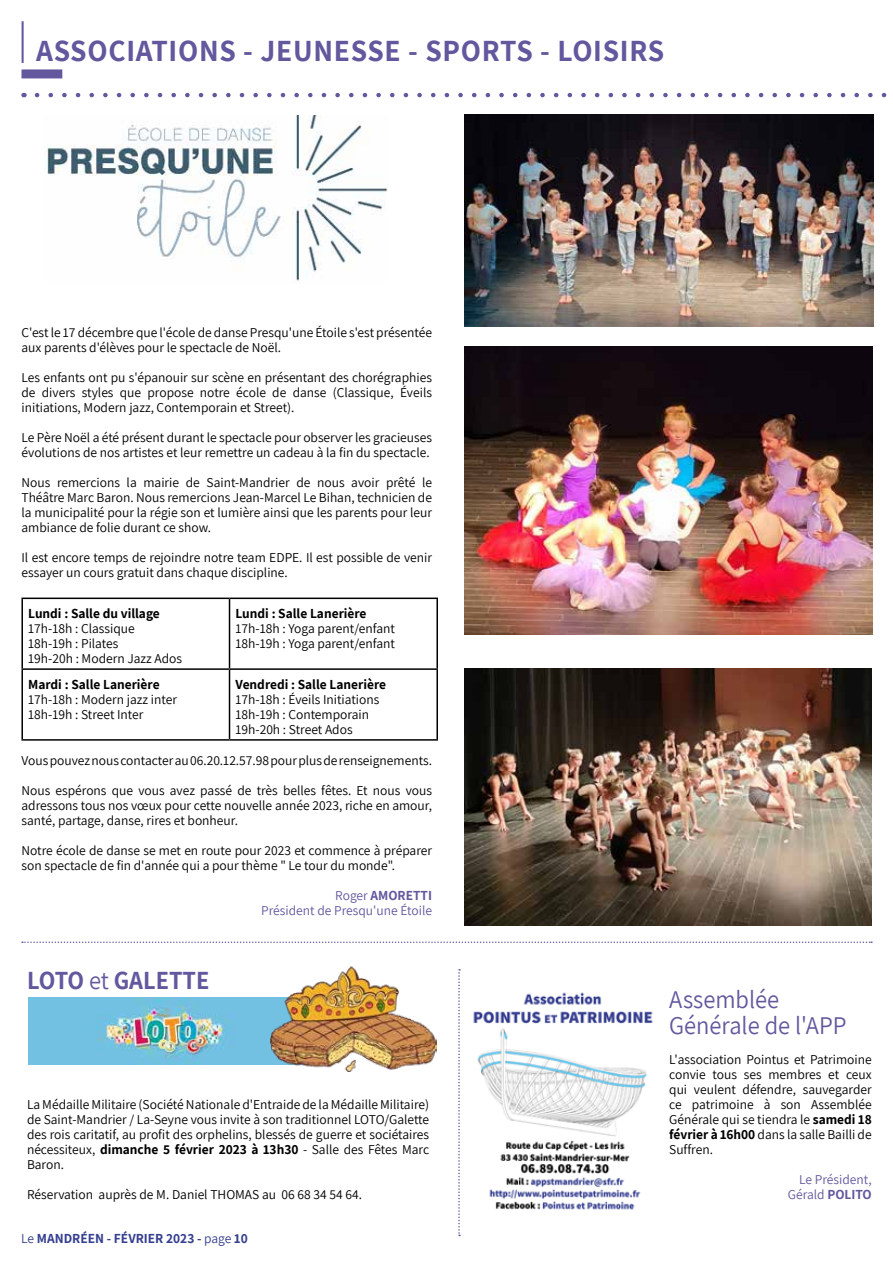
<style>
.page{position:relative;width:893px;height:1263px;background:#fff}
.page>*{position:absolute;margin:0;border:0;box-sizing:border-box;transform-origin:0 0}
.t1{font:700 30px "Assistant";letter-spacing:.025em;color:#63589e}
.t2{font:25.5px/25.5px "Assistant";color:#63589e;scale:.96 1}
.t3{font:700 25.5px "Assistant";color:#63589e;scale:.96 1}
.t4{font:13.5px/15px "Assistant";color:#000}
.t5{font:700 13.5px "Assistant";color:#000}
.t6{font:13.5px/15px "Assistant";color:#63589e;text-align:right}
.t7{font:700 13.5px "Assistant";color:#364090}
.s1{font-weight:700}
.s2{font-weight:400}
</style>
<div class="page">
<svg style="left:37px;top:93px;width:850px;height:4px"></svg>
<div style="left:22px;top:69px;width:40px;height:9px;background:#63589e"></div>
<hr style="left:22px;top:21px;width:2px;height:42px;background:#63589e">
<svg style="left:458px;top:969px;width:2px;height:267px"></svg>
<img style="left:29px;top:997px;width:242px;height:68px">
<img style="left:271px;top:967px;width:165px;height:105px">
<img style="left:473px;top:992px;width:180px;height:218px">
<hr style="left:21px;top:597px;width:208px;height:2px;background:#000">
<hr style="left:21px;top:599px;width:2px;height:69px;background:#000">
<hr style="left:230px;top:597px;width:208px;height:2px;background:#000">
<hr style="left:229px;top:599px;width:1px;height:69px;background:#000">
<hr style="left:436px;top:599px;width:2px;height:69px;background:#000">
<hr style="left:21px;top:668px;width:208px;height:2px;background:#000">
<hr style="left:21px;top:670px;width:2px;height:69px;background:#000">
<hr style="left:230px;top:668px;width:208px;height:2px;background:#000">
<hr style="left:229px;top:670px;width:1px;height:69px;background:#000">
<hr style="left:436px;top:670px;width:2px;height:69px;background:#000">
<hr style="left:21px;top:739px;width:208px;height:2px;background:#000">
<hr style="left:230px;top:739px;width:208px;height:2px;background:#000">
<img style="left:45px;top:115px;width:342px;height:168px">
<img style="left:464px;top:668px;width:408px;height:258px">
<img style="left:465px;top:347px;width:407px;height:288px">
<img style="left:464px;top:115px;width:409px;height:212px">
<svg style="left:22px;top:941px;width:850px;height:2px"></svg>
<h1 class="t1" style="left:36px;top:30px;width:630px">ASSOCIATIONS - JEUNESSE - SPORTS - LOISIRS</h1>
<p class="t4" style="left:21px;top:324px;width:412px">C'est le 17 décembre que l'école de danse Presqu'une Étoile s'est présentée aux parents d'élèves pour le spectacle de Noël.</p>
<p class="t4" style="left:21px;top:369px;width:412px;text-align:justify">Les enfants ont pu s'épanouir sur scène en présentant des chorégraphies de divers styles que propose notre école de danse (Classique, Éveils initiations, Modern jazz, Contemporain et Street).</p>
<p class="t4" style="left:21px;top:429px;width:412px">Le Père Noël a été présent durant le spectacle pour observer les gracieuses évolutions de nos artistes et leur remettre un cadeau à la fin du spectacle.</p>
<p class="t4" style="left:21px;top:474px;width:412px;text-align:justify">Nous remercions la mairie de Saint-Mandrier de nous avoir prêté le Théâtre Marc Baron. Nous remercions Jean-Marcel Le Bihan, technicien de la municipalité pour la régie son et lumière ainsi que les parents pour leur ambiance de folie durant ce show.</p>
<p class="t4" style="left:21px;top:549px;width:412px">Il est encore temps de rejoindre notre team EDPE. Il est possible de venir essayer un cours gratuit dans chaque discipline.</p>
<p class="t5" style="left:28px;top:604px;width:133px">Lundi : Salle du village</p>
<p class="t4" style="left:28px;top:620px;width:155px">17h-18h : Classique<br>18h-19h : Pilates<br>19h-20h : Modern Jazz Ados</p>
<p class="t5" style="left:236px;top:604px;width:133px">Lundi : Salle Lanerière</p>
<p class="t4" style="left:236px;top:620px;width:161px">17h-18h : Yoga parent/enfant<br>18h-19h : Yoga parent/enfant</p>
<p class="t5" style="left:28px;top:675px;width:133px">Mardi : Salle Lanerière</p>
<p class="t4" style="left:28px;top:691px;width:150px">17h-18h : Modern jazz inter<br>18h-19h : Street Inter</p>
<p class="t5" style="left:236px;top:675px;width:152px">Vendredi : Salle Lanerière</p>
<p class="t4" style="left:236px;top:691px;width:145px">17h-18h : Éveils Initiations<br>18h-19h : Contemporain<br>19h-20h : Street Ados</p>
<p class="t4" style="left:21px;top:752px;width:412px">Vous pouvez nous contacter au 06.20.12.57.98 pour plus de renseignements.</p>
<p class="t4" style="left:21px;top:782px;width:412px;text-align:justify">Nous espérons que vous avez passé de très belles fêtes. Et nous vous adressons tous nos vœux pour cette nouvelle année 2023, riche en amour, santé, partage, danse, rires et bonheur.</p>
<p class="t4" style="left:21px;top:842px;width:412px">Notre école de danse se met en route pour 2023 et commence à préparer son spectacle de fin d'année qui a pour thème " Le tour du monde".</p>
<p class="t6" style="left:261px;top:887px;width:172px">Roger <span class="s1">AMORETTI<br></span>Président de Presqu'une Étoile</p>
<h2 class="t3" style="left:27px;top:963px;width:192px">LOTO <span class="s2">et</span> GALETTE</h2>
<p class="t4" style="left:27px;top:1096px;width:404px;text-align:justify">La Médaille Militaire (Société Nationale d'Entraide de la Médaille Militaire) de Saint-Mandrier / La-Seyne vous invite à son traditionnel LOTO/Galette des rois caritatif, au profit des orphelins, blessés de guerre et sociétaires nécessiteux, <span class="s1">dimanche 5 février 2023 à 13h30</span> - Salle des Fêtes Marc Baron.</p>
<p class="t4" style="left:27px;top:1186px;width:337px">Réservation auprès de M. Daniel THOMAS au 06 68 34 54 64.</p>
<p class="t7" style="left:21px;top:1229px;width:228px"><span class="s2">Le</span> MANDRÉEN - FÉVRIER 2023 - <span class="s2">page</span> 10</p>
<h2 class="t2" style="left:669px;top:986px;width:186px">Assemblée<br>Générale de l'APP</h2>
<p class="t4" style="left:669px;top:1051px;width:204px;text-align:justify">L'association Pointus et Patrimoine convie tous ses membres et ceux qui veulent défendre, sauvegarder ce patrimoine à son Assemblée Générale qui se tiendra le <span class="s1">samedi 18 février à 16h00</span> dans la salle Bailli de Suffren.</p>
<p class="t6" style="left:788px;top:1171px;width:85px">Le Président,<br>Gérald <span class="s1">POLITO</span></p>
</div>
